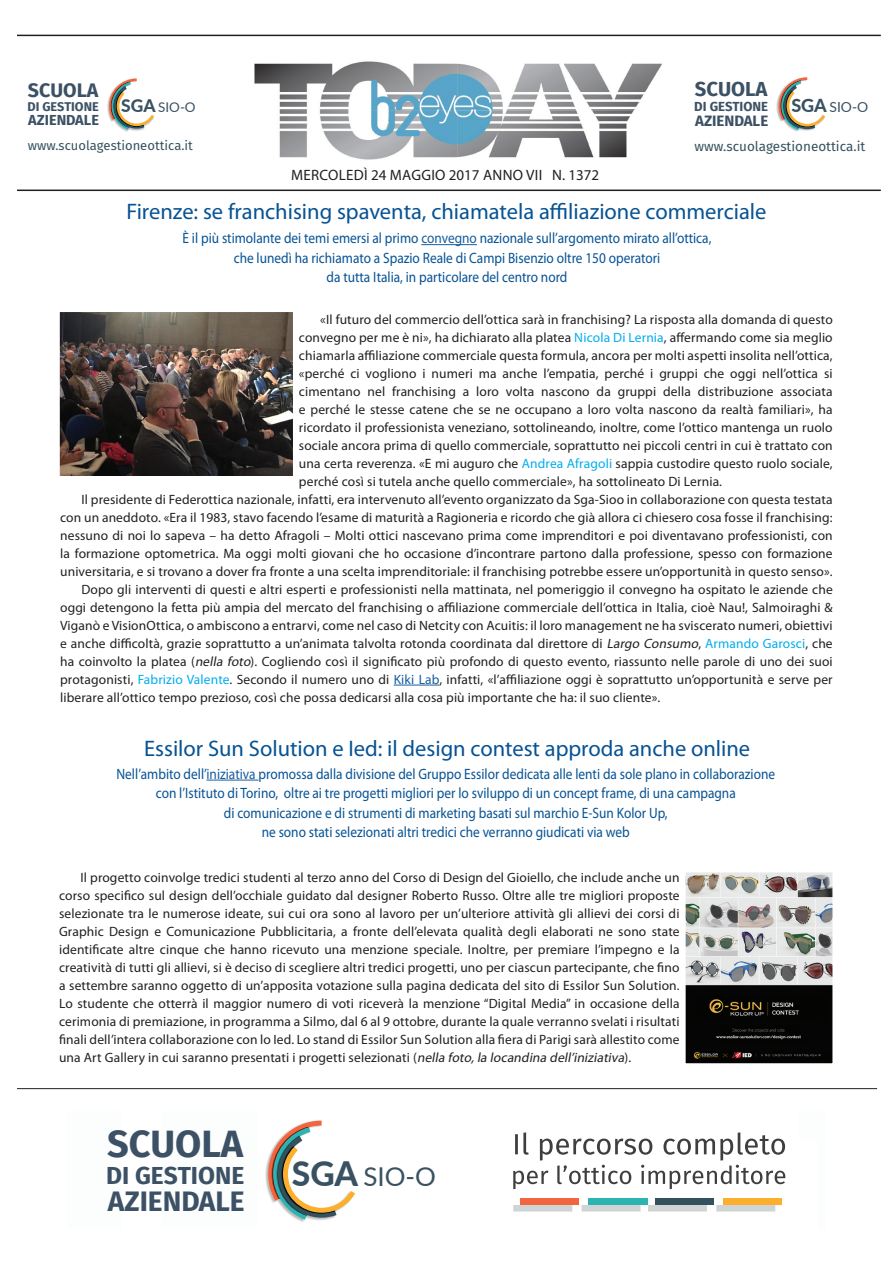
<style>
.page{position:relative;width:893px;height:1263px;background:#fff}
.page>*{position:absolute;margin:0;border:0;box-sizing:border-box;transform-origin:0 0}
.t1{font:700 37.95px "Fira Sans";color:#3c5165}
.t2{font:700 28.05px "Fira Sans";color:#3c5165}
.t3{font:25.95px "Lato";color:#395161}
.t4{font:700 24.6px "Fira Sans";color:#3c5165}
.t5{font:22.5px "Myriad Pro";color:#075394}
.t6{font:700 20.25px "Fira Sans";color:#3c5165}
.t7{font:700 19.65px "Fira Sans";color:#3c5165}
.t8{font:15px/19.5px "Myriad Pro";color:#075394;text-align:center;scale:.89 1}
.t9{font:15px "Myriad Pro";letter-spacing:.02em;color:#231f20}
.t10{font:700 15px "Fira Sans";color:#3c5165}
.t11{font:700 14.55px "Fira Sans";color:#3c5165}
.t12{font:13.95px "Lato";color:#395161}
.t13{font:13.5px/18px "Myriad Pro";letter-spacing:.01em;color:#231f20;text-align:justify}
.t14{font:13.5px "Fira Sans";color:#35525e}
.t15{font:13.5px "Lato";color:#395161}
.t16{font:13.05px "Fira Sans";color:#35525e}
.t17{font:700 13.05px "Fira Sans";color:#3c5165}
.t18{font:700 12.75px "Fira Sans";color:#3c5165}
.s1{font-weight:800;font-size:17.4px}
.s2{font-weight:800;font-size:18px}
.s3{color:#175d9e}
.s4{color:#00aeef}
.s5{font-style:italic}
.s6{font-weight:800;font-size:33.6px}
</style>
<div class="page">
<img style="left:254px;top:61px;width:408px;height:99px">
<hr style="left:17px;top:1088px;width:860px;height:1px;background:#231f20">
<div style="left:777px;top:77px;width:48px;height:55px;background:#231f20;opacity:.31"></div>
<svg style="left:779px;top:77px;width:46px;height:53px"></svg>
<div style="left:107px;top:78px;width:47px;height:54px;background:#231f20;opacity:.31"></div>
<svg style="left:109px;top:79px;width:45px;height:51px"></svg>
<hr style="left:17px;top:190px;width:864px;height:1px;background:#231f20">
<hr style="left:17px;top:35px;width:864px;height:1px;background:#231f20">
<div style="left:265px;top:1120px;width:90px;height:102px;background:#231f20;opacity:.31"></div>
<svg style="left:268px;top:1120px;width:87px;height:100px"></svg>
<svg style="left:513px;top:1132px;width:272px;height:57px"></svg>
<svg style="left:513px;top:1205px;width:262px;height:6px;background:#d3d8d8"></svg>
<div style="left:520px;top:1198px;width:59px;height:7px;background:#f2653e"></div>
<div style="left:588px;top:1198px;width:59px;height:7px;background:#2eb3b3"></div>
<div style="left:655px;top:1198px;width:59px;height:7px;background:#34525e"></div>
<div style="left:723px;top:1198px;width:59px;height:7px;background:#fbaf2c"></div>
<hr style="left:421px;top:244px;width:56px;height:1px;background:#175d9e">
<hr style="left:206px;top:780px;width:53px;height:1px;background:#175d9e">
<img style="left:61px;top:313px;width:231px;height:162px">
<div style="left:54px;top:306px;width:245px;height:176px;border:6px solid #fff"></div>
<img style="left:687px;top:873px;width:144px;height:189px">
<div style="left:680px;top:866px;width:158px;height:203px;border:6px solid #fff"></div>
<h3 class="t7" style="left:28px;top:73px;width:72px">SCUOLA</h3>
<p class="t11" style="left:28px;top:108px;width:72px">AZIENDALE</p>
<p class="t16" style="left:28px;top:135px;width:167px">www.scuolagestioneottica.it</p>
<p class="t18" style="left:27px;top:96px;width:73px">DI GESTIONE</p>
<p class="t15" style="left:121px;top:97px;width:76px"><span class="s1">SGA</span> SIO-O</p>
<p class="t9" style="left:291px;top:166px;width:310px">mercoledì 24 maggio 2017 ANNO VII N. 1372</p>
<h3 class="t6" style="left:695px;top:72px;width:74px">SCUOLA</h3>
<p class="t10" style="left:695px;top:108px;width:75px">AZIENDALE</p>
<p class="t14" style="left:695px;top:136px;width:172px">www.scuolagestioneottica.it</p>
<p class="t17" style="left:694px;top:95px;width:75px">DI GESTIONE</p>
<p class="t12" style="left:791px;top:97px;width:78px"><span class="s2">SGA</span> SIO-O</p>
<h3 class="t5" style="left:126px;top:198px;width:642px">Firenze: se franchising spaventa, chiamatela affiliazione commerciale</h3>
<p class="t8" style="left:183px;top:228px;width:596px">È il più stimolante dei temi emersi al primo <span class="s3">convegno</span> nazionale sull’argomento mirato all’ottica, che lunedì ha richiamato a Spazio Reale di Campi Bisenzio oltre 150 operatori<br>da tutta Italia, in particolare del centro nord</p>
<p class="t13" style="left:320px;top:310px;width:514px">«I l futuro del commercio dell’ottica sarà in franchising? La risposta alla domanda di questo</p>
<p class="t13" style="left:299px;top:328px;width:535px">convegno per me è ni», ha dichiarato alla platea <span class="s4">Nicola Di Lernia</span>, affermando come sia meglio</p>
<p class="t13" style="left:299px;top:346px;width:535px">chiamarla affiliazione commerciale questa formula, ancora per molti aspetti insolita nell’ottica,</p>
<p class="t13" style="left:299px;top:364px;width:535px">«perché ci vogliono i numeri ma anche l’empatia, perché i gruppi che oggi nell’ottica si</p>
<p class="t13" style="left:299px;top:382px;width:535px">cimentano nel franchising a loro volta nascono da gruppi della distribuzione associata</p>
<p class="t13" style="left:299px;top:400px;width:535px">e perché le stesse catene che se ne occupano a loro volta nascono da realtà familiari», ha</p>
<p class="t13" style="left:299px;top:418px;width:535px">ricordato il professionista veneziano, sottolineando, inoltre, come l’ottico mantenga un ruolo</p>
<p class="t13" style="left:299px;top:436px;width:535px">sociale ancora prima di quello commerciale, soprattutto nei piccoli centri in cui è trattato con</p>
<p class="t13" style="left:299px;top:454px;width:535px">una certa reverenza. «E mi auguro che <span class="s4">Andrea Afragoli</span> sappia custodire questo ruolo sociale,</p>
<p class="t13" style="left:299px;top:472px;width:425px">perché così si tutela anche quello commerciale», ha sottolineato Di Lernia.</p>
<p class="t13" style="left:81px;top:490px;width:753px">I l presidente di Federottica nazionale, infatti, era intervenuto all’evento organizzato da Sga-Sioo in collaborazione con questa testata</p>
<p class="t13" style="left:60px;top:508px;width:774px">con un aneddoto. «Era il 1983, stavo facendo l’esame di maturità a Ragioneria e ricordo che già allora ci chiesero cosa fosse il franchising:</p>
<p class="t13" style="left:60px;top:526px;width:774px">nessuno di noi lo sapeva – ha detto Afragoli – Molti ottici nascevano prima come imprenditori e poi diventavano professionisti, con</p>
<p class="t13" style="left:60px;top:544px;width:774px">la formazione optometrica. Ma oggi molti giovani che ho occasione d’incontrare partono dalla professione, spesso con formazione</p>
<p class="t13" style="left:60px;top:562px;width:774px">universitaria, e si trovano a dover fra fronte a una scelta imprenditoriale: il franchising potrebbe essere un’opportunità in questo senso».</p>
<p class="t13" style="left:81px;top:580px;width:753px">Dopo gli interventi di questi e altri esperti e professionisti nella mattinata, nel pomeriggio il convegno ha ospitato le aziende che</p>
<p class="t13" style="left:60px;top:598px;width:774px">oggi detengono la fetta più ampia del mercato del franchising o affiliazione commerciale dell’ottica in Italia, cioè Nau!, Salmoiraghi &amp;</p>
<p class="t13" style="left:60px;top:616px;width:774px">Viganò e VisionOttica, o ambiscono a entrarvi, come nel caso di Netcity con Acuitis: il loro management ne ha sviscerato numeri, obiettivi</p>
<p class="t13" style="left:60px;top:634px;width:774px">e anche difficoltà, grazie soprattutto a un’animata talvolta rotonda coordinata dal direttore di <span class="s5">Largo Consumo</span>, <span class="s4">Armando Garosci</span>, che</p>
<p class="t13" style="left:60px;top:652px;width:774px">ha coinvolto la platea (<span class="s5">nella foto</span>). Cogliendo così il significato più profondo di questo evento, riassunto nelle parole di uno dei suoi</p>
<p class="t13" style="left:60px;top:670px;width:774px">protagonisti, <span class="s4">Fabrizio Valente</span>. Secondo il numero uno di <span class="s3">Kiki Lab</span>, infatti, «l’affiliazione oggi è soprattutto un’opportunità e serve per</p>
<p class="t13" style="left:60px;top:688px;width:602px">liberare all’ottico tempo prezioso, così che possa dedicarsi alla cosa più importante che ha: il suo cliente».</p>
<h3 class="t5" style="left:144px;top:734px;width:608px">Essilor Sun Solution e Ied: il design contest approda anche online</h3>
<p class="t8" style="left:116px;top:763px;width:741px">Nell’ambito dell’<span class="s3">iniziativa</span> promossa dalla divisione del Gruppo Essilor dedicata alle lenti da sole plano in collaborazione con l’Istituto di Torino, oltre ai tre progetti migliori per lo sviluppo di un concept frame, di una campagna<br>di comunicazione e di strumenti di marketing basati sul marchio E-Sun Kolor Up,<br>ne sono stati selezionati altri tredici che verranno giudicati via web</p>
<p class="t13" style="left:59px;top:868px;width:622px;text-indent:21px">I l progetto coinvolge tredici studenti al terzo anno del Corso di Design del Gioiello, che include anche un corso specifico sul design dell’occhiale guidato dal designer Roberto Russo. Oltre alle tre migliori proposte selezionate tra le numerose ideate, sui cui ora sono al lavoro per un’ulteriore attività gli allievi dei corsi di Graphic Design e Comunicazione Pubblicitaria, a fronte dell’elevata qualità degli elaborati ne sono state identificate altre cinque che hanno ricevuto una menzione speciale. I noltre, per premiare l’impegno e la creatività di tutti gli allievi, si è deciso di scegliere altri tredici progetti, uno per ciascun partecipante, che fino a settembre saranno oggetto di un’apposita votazione sulla pagina dedicata del sito di Essilor Sun Solution.<br>Lo studente che otterrà il maggior numero di voti riceverà la menzione “Digital Media” in occasione della cerimonia di premiazione, in programma a Silmo, dal 6 al 9 ottobre, durante la quale verranno svelati i risultati finali dell’intera collaborazione con lo Ied. Lo stand di Essilor Sun Solution alla fiera di Parigi sarà allestito come una Art Gallery in cui saranno presentati i progetti selezionati (<span class="s5">nella foto,la locandina dell’iniziativa</span>).</p>
<h1 class="t1" style="left:107px;top:1111px;width:138px">SCUOLA</h1>
<h2 class="t2" style="left:108px;top:1178px;width:138px">AZIENDALE</h2>
<h3 class="t4" style="left:106px;top:1154px;width:140px">DI GESTIONE</h3>
<h3 class="t3" style="left:292px;top:1157px;width:146px"><span class="s6">SGA</span> SIO-O</h3>
</div>
